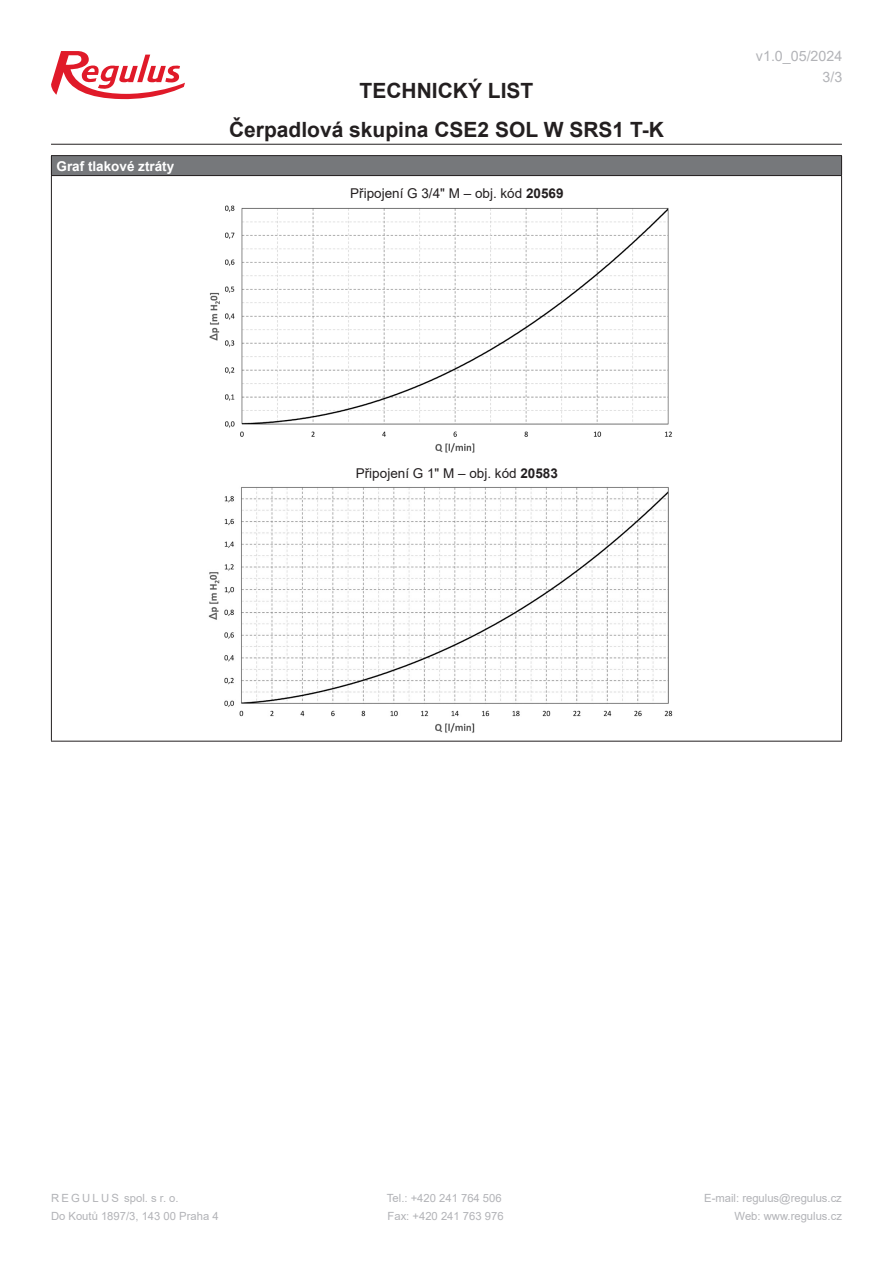
<style>
.page{position:relative;width:893px;height:1263px;background:#fff}
.page>*{position:absolute;margin:0;border:0;box-sizing:border-box;transform-origin:0 0}
.t1{font:700 21px/39.3px "Arial";color:#231f20;text-align:center}
.t2{font:14.25px "Arial";color:#b2b3b7}
.Text{font:13.5px "Arial";color:#231f20}
.t3{font:700 13.5px "Arial";color:#fff}
.t4{font:11.25px "Arial";color:#b2b3b7}
.t5{font:11.25px "Arial";letter-spacing:.2em;color:#b2b3b7}
.s1{font-weight:700}
</style>
<div class="page">
<svg style="left:51px;top:51px;width:134px;height:48px"></svg>
<hr style="left:51px;top:144px;width:791px;height:1px;background:#231f20">
<div style="left:51px;top:156px;width:791px;height:20px;background:#76787b"></div>
<svg style="left:841px;top:156px;width:1px;height:19px"></svg>
<hr style="left:51px;top:155px;width:791px;height:1px;background:#231f20">
<svg style="left:51px;top:156px;width:1px;height:19px"></svg>
<hr style="left:51px;top:175px;width:791px;height:1px;background:#231f20">
<hr style="left:51px;top:176px;width:1px;height:565px;background:#231f20">
<hr style="left:51px;top:741px;width:791px;height:1px;background:#231f20">
<hr style="left:841px;top:176px;width:1px;height:565px;background:#231f20">
<img style="left:209px;top:205px;width:463px;height:248px">
<img style="left:208px;top:487px;width:465px;height:246px">
<p class="t3" style="left:57px;top:156px;width:119px">Graf tlakové ztráty</p>
<h1 class="t1" style="left:229px;top:71px;width:436px">TECHNICKÝ LIST<br>Čerpadlová skupina CSE2 SOL W SRS1 T-K</h1>
<p class="Text" style="left:350px;top:184px;width:215px">Připojení G 3/4" M – obj. kód <span class="s1">20569</span></p>
<p class="t2" style="left:756px;top:47px;width:88px">v1.0_05/2024</p>
<p class="t2" style="left:822px;top:68px;width:21px">3/3</p>
<p class="Text" style="left:356px;top:464px;width:204px">Připojení G 1" M – obj. kód <span class="s1">20583</span></p>
<p class="t5" style="left:51px;top:1190px;width:129px">REGULUS spol. s r. o.</p>
<p class="t4" style="left:387px;top:1190px;width:116px">Tel.: +420 241 764 506</p>
<p class="t4" style="left:704px;top:1190px;width:139px">E-mail: regulus@regulus.cz</p>
<p class="t4" style="left:51px;top:1209px;width:169px">Do Koutů 1897/3, 143 00 Praha 4</p>
<p class="t4" style="left:388px;top:1209px;width:118px">Fax: +420 241 763 976</p>
<p class="t4" style="left:735px;top:1209px;width:109px">Web: www.regulus.cz</p>
</div>
